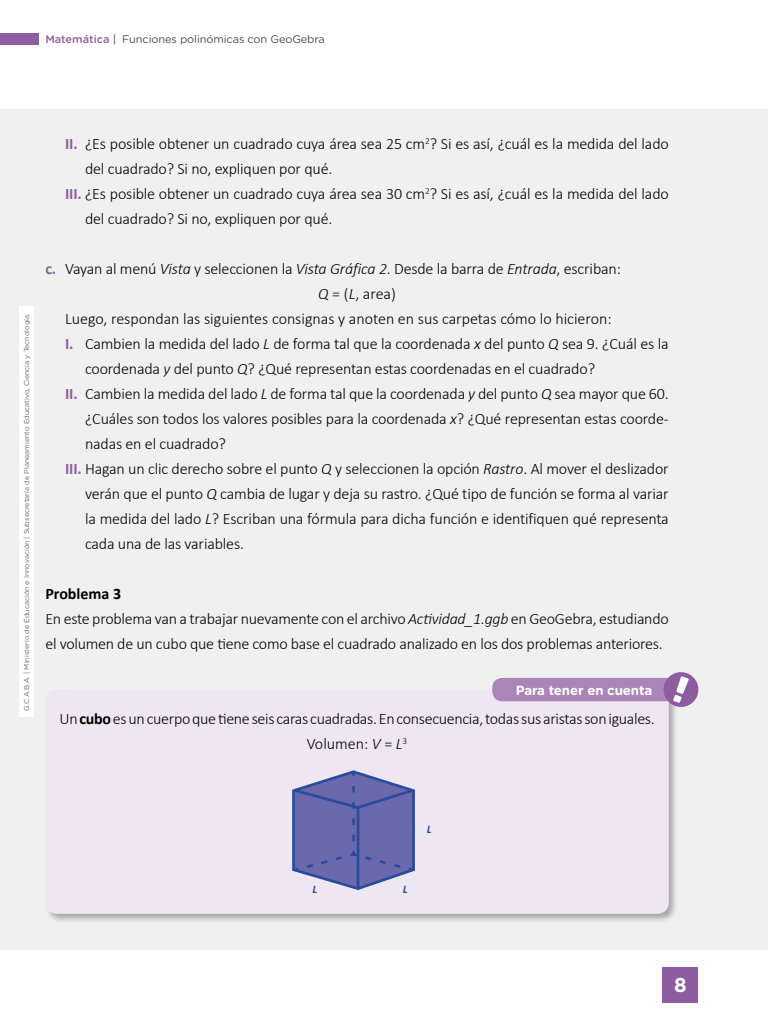
<style>
.page{position:relative;width:768px;height:1024px;background:#fff}
.page>*{position:absolute;margin:0;border:0;box-sizing:border-box;transform-origin:0 0}
.t1{font:700 20px "Gotham Rounded";color:#fff}
.t2{font:300 16px/25px "Calibri";letter-spacing:-.01em;color:#000}
.t3{font:700 13.3px "Gotham Rounded";letter-spacing:-.01em;color:#fff}
.t4{font:italic 700 11.5px "Calibri";color:#2a4b9b}
.t5{font:11px "Gotham Rounded";letter-spacing:-.01em;color:#4d4d4d}
.t6{font:7px "Gotham Rounded";color:#666}
.s1{font-weight:500;color:#8d5da0}
.s2{font-weight:700;color:#8d5da0}
.s3{font-style:italic}
.s4{font-weight:700}
</style>
<div class="page">
<div style="left:662px;top:967px;width:36px;height:36px;background:#8d5da0"></div>
<div style="left:0;top:33px;width:39px;height:11px;background:#8d5da0"></div>
<div style="left:0;top:109px;width:768px;height:841px;background:#f0f0f0"></div>
<div style="left:44px;top:688px;width:634px;height:235px;background:#000;opacity:.3"></div>
<div style="left:45px;top:690px;width:624px;height:224px;background:#eee7f1;border-radius:11px"></div>
<div style="left:492px;top:678px;width:190px;height:23px;background:#aa86b8;border-radius:10px"></div>
<div style="left:664px;top:672px;width:34px;height:35px;background:#8d5da0;border-radius:50%"></div>
<svg style="left:673px;top:676px;width:16px;height:27px"></svg>
<svg style="left:292px;top:770px;width:123px;height:120px"></svg>
<div style="left:19px;top:307px;width:15px;height:410px;background:#fff"></div>
<p class="t5" style="left:45px;top:32px;width:281px"><span class="s1">Matemática |</span> Funciones polinómicas con GeoGebra</p>
<p class="t6" style="left:22px;top:711px;width:399px;rotate:-90deg">G.C.A.B.A. | Ministerio de Educación e Innovación | Subsecretaría de Planeamiento Educativo, Ciencia y Tecnología.</p>
<p class="t2" style="left:65px;top:131px;width:605px"><span class="s2">II.</span> ¿Es posible obtener un cuadrado cuya área sea 25 cm<sup>2</sup>? Si es así, ¿cuál es la medida del lado</p>
<p class="t2" style="left:85px;top:156px;width:249px">del cuadrado? Si no, expliquen por qué.</p>
<p class="t2" style="left:65px;top:181px;width:605px"><span class="s2">III.</span> ¿Es posible obtener un cuadrado cuya área sea 30 cm<sup>2</sup>? Si es así, ¿cuál es la medida del lado</p>
<p class="t2" style="left:85px;top:206px;width:249px">del cuadrado? Si no, expliquen por qué.</p>
<p class="t2" style="left:45px;top:256px;width:577px"><span class="s2">c.</span> Vayan al menú <span class="s3">Vista</span> y seleccionen la <span class="s3">Vista Gráfica 2</span>. Desde la barra de <span class="s3">Entrada</span>, escriban:</p>
<p class="t2" style="left:318px;top:281px;width:79px"><span class="s3">Q</span> = (<span class="s3">L</span>, area)</p>
<p class="t2" style="left:65px;top:306px;width:548px">Luego, respondan las siguientes consignas y anoten en sus carpetas cómo lo hicieron:</p>
<p class="t2" style="left:65px;top:331px;width:605px"><span class="s2">I.</span> Cambien la medida del lado <span class="s3">L</span> de forma tal que la coordenada <span class="s3">x</span> del punto <span class="s3">Q</span> sea 9. ¿Cuál es la</p>
<p class="t2" style="left:85px;top:356px;width:512px">coordenada <span class="s3">y</span> del punto <span class="s3">Q</span>? ¿Qué representan estas coordenadas en el cuadrado?</p>
<p class="t2" style="left:65px;top:381px;width:605px"><span class="s2">II.</span> Cambien la medida del lado <span class="s3">L</span> de forma tal que la coordenada <span class="s3">y</span> del punto <span class="s3">Q</span> sea mayor que 60.</p>
<p class="t2" style="left:85px;top:406px;width:585px">¿Cuáles son todos los valores posibles para la coordenada <span class="s3">x</span>? ¿Qué representan estas coorde-</p>
<p class="t2" style="left:85px;top:431px;width:142px">nadas en el cuadrado?</p>
<p class="t2" style="left:65px;top:456px;width:605px"><span class="s2">III.</span> Hagan un clic derecho sobre el punto <span class="s3">Q</span> y seleccionen la opción <span class="s3">Rastro</span>. Al mover el deslizador</p>
<p class="t2" style="left:85px;top:481px;width:585px">verán que el punto <span class="s3">Q</span> cambia de lugar y deja su rastro. ¿Qué tipo de función se forma al variar</p>
<p class="t2" style="left:85px;top:506px;width:585px">la medida del lado <span class="s3">L</span>? Escriban una fórmula para dicha función e identifiquen qué representa</p>
<p class="t2" style="left:85px;top:531px;width:160px">cada una de las variables.</p>
<p class="t2" style="left:45px;top:581px;width:625px"><span class="s4">Problema 3<br></span>En este problema van a trabajar nuevamente con el archivo <span class="s3">Actividad_1.ggb</span> en GeoGebra, estudiando el volumen de un cubo que tiene como base el cuadrado analizado en los dos problemas anteriores.</p>
<p class="t3" style="left:516px;top:680px;width:138px">Para tener en cuenta</p>
<p class="t2" style="left:60px;top:706px;width:597px;text-align:center">Un <span class="s4">cubo</span> es un cuerpo que tiene seis caras cuadradas. En consecuencia, todas sus aristas son iguales.<br>Volumen: <span class="s3">V</span> = <span class="s3">L</span><sup>3</sup></p>
<p class="t4" style="left:427px;top:821px;width:6px">L</p>
<p class="t4" style="left:313px;top:881px;width:6px">L</p>
<p class="t4" style="left:403px;top:881px;width:6px">L</p>
<p class="t1" style="left:674px;top:971px;width:14px">8</p>
</div>
